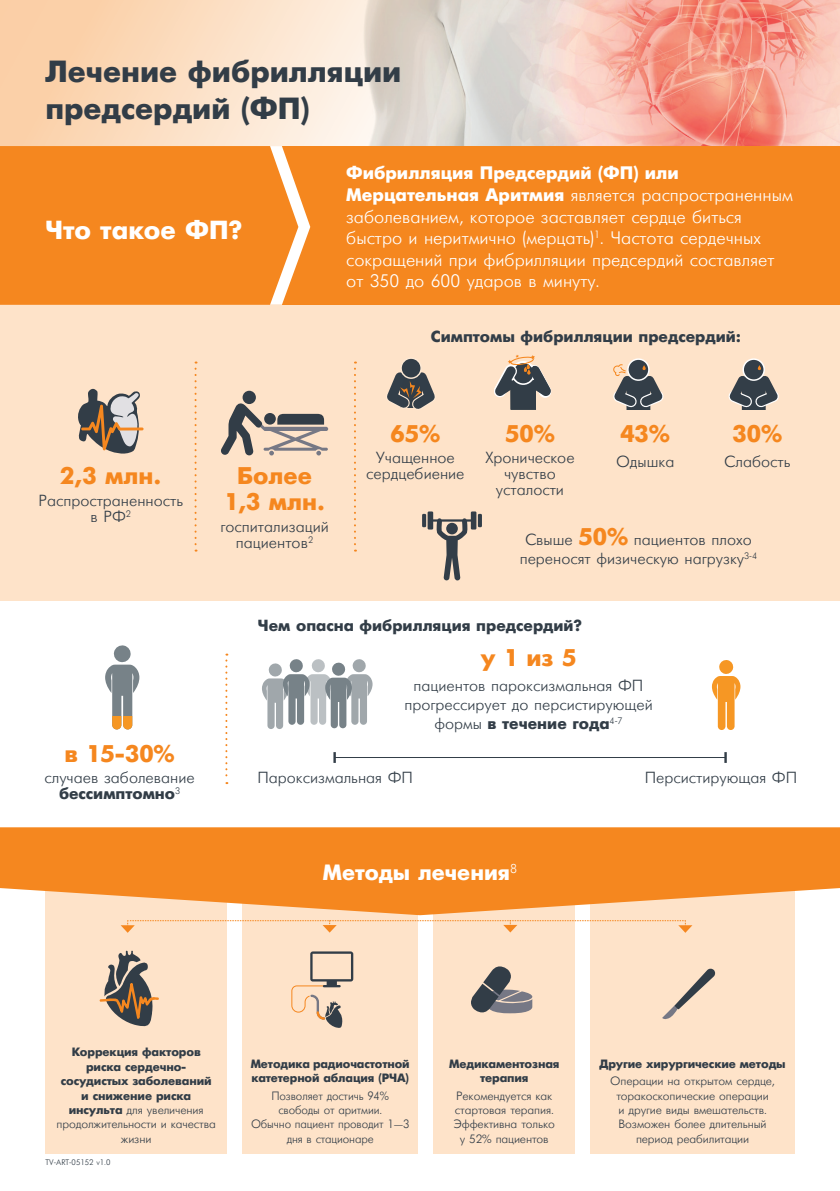
<style>
.page{position:relative;width:840px;height:1191px;background:#fff}
.page>*{position:absolute;margin:0;border:0;box-sizing:border-box;transform-origin:0 0}
.t1{font:700 30.4px/37px "Ukrainian Futuris";color:#323d47}
.t2{font:700 26px "Ukrainian Futuris";color:#fff}
.t3{font:700 24px/26px "Ukrainian Futuris";color:#f5871f;text-align:center}
.t4{font:700 22px "Ukrainian Futuris";color:#fff}
.t5{font:18px/21.6px "Ukrainian Futuris";color:#fff}
.t6{font:16px/16px "Ukrainian Futuris";color:#323d47;text-align:center}
.t7{font:700 16px "Ukrainian Futuris";color:#323d47}
.t8{font:700 12px/14.4px "Ukrainian Futuris";letter-spacing:-.01em;color:#323d47;text-align:center}
.t9{font:12px/14.4px "Ukrainian Futuris";letter-spacing:-.01em;color:#323d47;text-align:center}
.t10{font:12px/14.4px "Ukrainian Futuris";letter-spacing:-.01em;color:#323d47;text-align:center;scale:.96 1}
.t11{font:8px "Ukrainian Futuris";color:#323d47}
.s1{font-weight:700}
.s2{font-weight:700;font-size:24px;color:#f5871f}
.s3{font-weight:400}
</style>
<div class="page">
<div style="left:0;top:287px;width:839px;height:314px;background:#fee3c9"></div>
<div style="left:590px;top:878px;width:204px;height:276px;background:#fee3c9"></div>
<div style="left:242px;top:878px;width:176px;height:276px;background:#fee3c9"></div>
<svg style="left:291px;top:951px;width:62px;height:76px"></svg>
<div style="left:433px;top:887px;width:142px;height:267px;background:#fee3c9"></div>
<svg style="left:471px;top:966px;width:61px;height:48px"></svg>
<div style="left:45px;top:884px;width:182px;height:270px;background:#fee3c9"></div>
<svg style="left:0;top:0;width:839px;height:146px;background:#f2cbb9"></svg>
<div style="left:0;top:146px;width:839px;height:159px;background:#f5871f"></div>
<svg style="left:298px;top:192px;width:12px;height:69px"></svg>
<svg style="left:0;top:146px;width:298px;height:159px"></svg>
<svg style="left:194px;top:361px;width:2px;height:190px"></svg>
<svg style="left:354px;top:361px;width:2px;height:190px"></svg>
<svg style="left:78px;top:388px;width:65px;height:66px"></svg>
<svg style="left:221px;top:402px;width:107px;height:53px"></svg>
<div style="left:242px;top:391px;width:14px;height:13px;background:#323d47;border-radius:50%"></div>
<svg style="left:0;top:827px;width:839px;height:88px;background:#f6963b"></svg>
<svg style="left:99px;top:950px;width:60px;height:77px"></svg>
<svg style="left:120px;top:920px;width:572px;height:12px"></svg>
<svg style="left:627px;top:359px;width:21px;height:21px"></svg>
<div style="left:626px;top:358px;width:23px;height:23px;border:1px solid #fff;border-radius:50%"></div>
<svg style="left:613px;top:364px;width:51px;height:45px"></svg>
<svg style="left:742px;top:359px;width:21px;height:21px"></svg>
<div style="left:742px;top:358px;width:22px;height:23px;border:1px solid #fff;border-radius:50%"></div>
<svg style="left:728px;top:365px;width:51px;height:44px"></svg>
<div style="left:510px;top:380px;width:25px;height:30px;background:#323d47"></div>
<svg style="left:494px;top:355px;width:57px;height:43px"></svg>
<svg style="left:422px;top:514px;width:4px;height:13px"></svg>
<svg style="left:427px;top:511px;width:49px;height:69px"></svg>
<svg style="left:477px;top:514px;width:4px;height:13px"></svg>
<div style="left:446px;top:523px;width:11px;height:11px;background:#333e48;border-radius:50%"></div>
<svg style="left:401px;top:358px;width:20px;height:20px"></svg>
<div style="left:400px;top:357px;width:21px;height:22px;border:1px solid #feead5;border-radius:50%"></div>
<svg style="left:386px;top:364px;width:49px;height:46px"></svg>
<svg style="left:662px;top:968px;width:53px;height:52px"></svg>
<svg style="left:225px;top:653px;width:2px;height:131px"></svg>
<svg style="left:105px;top:645px;width:34px;height:84px"></svg>
<svg style="left:711px;top:660px;width:29px;height:70px"></svg>
<hr style="left:334px;top:757px;width:391px;height:1px;background:#323d47">
<svg style="left:333px;top:752px;width:2px;height:11px"></svg>
<svg style="left:724px;top:752px;width:2px;height:11px"></svg>
<svg style="left:262px;top:659px;width:110px;height:70px"></svg>
<p class="t1" style="left:45px;top:53px;width:357px">Лечение фибрилляции предсердий (ФП)</p>
<p class="t5" style="left:346px;top:163px;width:448px"><span class="s1">Фибрилляция Предсердий (ФП) или Мерцательная Аритмия</span> является распространенным заболеванием, которое заставляет сердце биться быстро и неритмично (мерцать)<sup>1</sup>. Частота сердечных сокращений при фибрилляции предсердий составляет от 350 до 600 ударов в минуту.</p>
<p class="t2" style="left:45px;top:216px;width:198px">Что такое ФП?</p>
<p class="t3" style="left:60px;top:463px;width:102px">2,3 млн.</p>
<p class="t6" style="left:38px;top:493px;width:146px">Распространенность в РФ<sup>2</sup></p>
<p class="t3" style="left:224px;top:463px;width:102px">Более<br>1,3 млн.</p>
<p class="t6" style="left:220px;top:519px;width:110px">госпитализаций пациентов<sup>2</sup></p>
<p class="t7" style="left:430px;top:328px;width:311px">Симптомы фибрилляции предсердий:</p>
<p class="t3" style="left:390px;top:420px;width:51px">65%</p>
<p class="t6" style="left:366px;top:450px;width:100px">Учащенное сердцебиение</p>
<p class="t3" style="left:504px;top:420px;width:51px">50%</p>
<p class="t6" style="left:485px;top:450px;width:91px">Хроническое чувство усталости</p>
<p class="t3" style="left:620px;top:420px;width:51px">43%</p>
<p class="t6" style="left:615px;top:453px;width:60px">Одышка</p>
<p class="t3" style="left:732px;top:420px;width:51px">30%</p>
<p class="t6" style="left:723px;top:453px;width:68px">Слабость</p>
<p class="t6" style="left:519px;top:530px;width:239px;line-height:19.2px">Свыше <span class="s2">50%</span> пациентов плохо переносят физическую нагрузку<sup>3-4</sup></p>
<p class="t7" style="left:258px;top:616px;width:325px">Чем опасна фибрилляция предсердий?</p>
<p class="t3" style="left:480px;top:644px;width:97px">у 1 из 5</p>
<p class="t6" style="left:404px;top:676px;width:250px;line-height:19.2px">пациентов пароксизмальная ФП прогрессирует до персистирующей формы <span class="s1">в течение года</span><sup>4-7</sup></p>
<p class="t3" style="left:64px;top:740px;width:112px">в 15-30%</p>
<p class="t6" style="left:44px;top:770px;width:152px">случаев заболевание <span class="s1">бессимптомно</span><sup>3</sup></p>
<p class="t6" style="left:257px;top:770px;width:157px">Пароксизмальная ФП</p>
<p class="t6" style="left:644px;top:770px;width:154px">Персистирующая ФП</p>
<p class="t4" style="left:322px;top:860px;width:196px">Методы лечения<sup>8</sup></p>
<p class="t8" style="left:57px;top:1045px;width:161px">Коррекция факторов риска сердечно&shy;сосудистых заболеваний и снижение риска инсульта <span class="s3">для увеличения продолжительности и качества жизни</span></p>
<p class="t11" style="left:45px;top:1157px;width:67px">TV-ART-05152 v1.0</p>
<p class="t8" style="left:250px;top:1056px;width:160px;text-align:left">Методика радиочастотной катетерной аблация (РЧА)</p>
<p class="t10" style="left:251px;top:1088px;width:166px">Позволяет достичь 94% свободы от аритмии.<br>Обычно пациент проводит 1—3 дня в стационаре</p>
<p class="t8" style="left:449px;top:1056px;width:112px">Медикаментозная терапия</p>
<p class="t9" style="left:453px;top:1088px;width:103px">Рекомендуется как стартовая терапия.<br>Эффективна только у 52% пациентов</p>
<p class="t8" style="left:599px;top:1056px;width:188px">Другие хирургические методы</p>
<p class="t9" style="left:610px;top:1074px;width:166px">Операции на открытом сердце, торакоскопические операции<br>и другие виды вмешательств.<br>Возможен более длительный период реабилитации</p>
</div>
